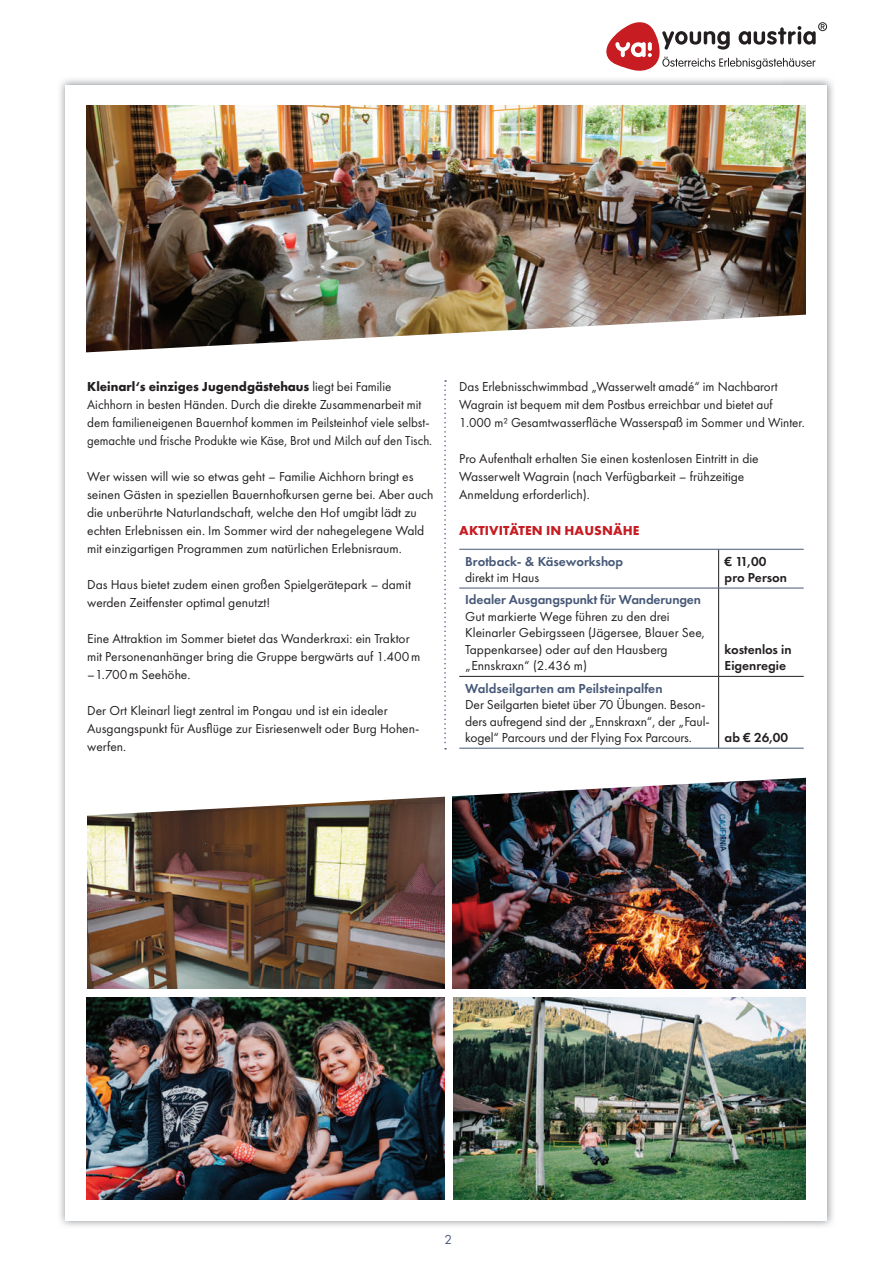
<style>
.page{position:relative;width:893px;height:1263px;background:#fff}
.page>*{position:absolute;margin:0;border:0;box-sizing:border-box;transform-origin:0 0}
.t1{font:13.5px/18px "Futura PT";color:#231f20}
.t2{font:600 13.5px "Futura PT";color:#465877}
.t3{font:600 13.5px/16.5px "Futura PT";color:#231f20}
.t4{font:700 13.5px "Futura PT";letter-spacing:.01em;color:#c61c22}
.t5{font:13.5px "Futura PT";color:#465877}
.s1{font-weight:700}
</style>
<div class="page">
<img style="left:60px;top:79px;width:774px;height:1147px">
<div style="left:66px;top:85px;width:761px;height:1135px;background:#fff"></div>
<svg style="left:606px;top:22px;width:221px;height:49px"></svg>
<img style="left:87px;top:816px;width:357px;height:173px">
<img style="left:453px;top:816px;width:353px;height:173px">
<img style="left:86px;top:106px;width:720px;height:208px">
<svg style="left:87px;top:695px;width:719px;height:121px"></svg>
<svg style="left:86px;top:314px;width:720px;height:68px"></svg>
<svg style="left:444px;top:380px;width:2px;height:369px"></svg>
<hr style="left:718px;top:549px;width:1px;height:39px;background:#231f20">
<hr style="left:718px;top:588px;width:1px;height:88px;background:#231f20">
<hr style="left:459px;top:676px;width:260px;height:1px;background:#231f20">
<hr style="left:719px;top:676px;width:85px;height:1px;background:#231f20">
<hr style="left:718px;top:676px;width:1px;height:72px;background:#231f20">
<hr style="left:459px;top:549px;width:260px;height:1px;background:#465877">
<hr style="left:719px;top:549px;width:85px;height:1px;background:#465877">
<hr style="left:459px;top:588px;width:260px;height:1px;background:#465877">
<hr style="left:719px;top:588px;width:85px;height:1px;background:#465877">
<hr style="left:459px;top:748px;width:260px;height:1px;background:#465877">
<hr style="left:719px;top:748px;width:85px;height:1px;background:#465877">
<img style="left:454px;top:997px;width:352px;height:202px">
<img style="left:86px;top:997px;width:358px;height:202px">
<p class="t1" style="left:87px;top:377px;width:346px"><span class="s1">Kleinarl‘s einziges Jugendgästehaus</span> liegt bei Familie Aichhorn in besten Händen. Durch die direkte Zusammenarbeit mit dem familieneigenen Bauernhof kommen im Peilsteinhof viele selbst&shy;gemachte und frische Produkte wie Käse, Brot und Milch auf den Tisch.</p>
<p class="t1" style="left:87px;top:467px;width:348px">Wer wissen will wie so etwas geht – Familie Aichhorn bringt es seinen Gästen in speziellen Bauernhofkursen gerne bei. Aber auch die unberührte Naturlandschaft, welche den Hof umgibt lädt zu echten Erlebnissen ein. Im Sommer wird der nahegelegene Wald mit einzigartigen Programmen zum natürlichen Erlebnisraum.</p>
<p class="t1" style="left:87px;top:575px;width:325px">Das Haus bietet zudem einen großen Spielgerätepark – damit werden Zeitfenster optimal genutzt!</p>
<p class="t1" style="left:87px;top:629px;width:335px">Eine Attraktion im Sommer bietet das Wanderkraxi: ein Traktor mit Personenanhänger bring die Gruppe bergwärts auf 1.400 m –1.700 m Seehöhe.</p>
<p class="t1" style="left:87px;top:701px;width:334px">Der Ort Kleinarl liegt zentral im Pongau und ist ein idealer<br>Ausgangspunkt für Ausflüge zur Eisriesenwelt oder Burg Hohen&shy;werfen.</p>
<p class="t1" style="left:459px;top:377px;width:347px">Das Erlebnisschwimmbad „Wasserwelt amadé“ im Nachbarort<br>Wagrain ist bequem mit dem Postbus erreichbar und bietet auf<br>1.000 m² Gesamtwasserfläche Wasserspaß im Sommer und Winter.</p>
<p class="t1" style="left:459px;top:449px;width:301px">Pro Aufenthalt erhalten Sie einen kostenlosen Eintritt in die<br>Wasserwelt Wagrain (nach Verfügbarkeit – frühzeitige<br>Anmeldung erforderlich).</p>
<p class="t4" style="left:459px;top:521px;width:182px">AKTIVITÄTEN IN HAUSNÄHE</p>
<p class="t2" style="left:465px;top:553px;width:160px">Brotback- &amp; Käseworkshop</p>
<p class="t1" style="left:465px;top:568px;width:75px">direkt im Haus</p>
<p class="t3" style="left:725px;top:553px;width:64px">€ 11,00 pro Person</p>
<p class="t2" style="left:465px;top:591px;width:237px">Idealer Ausgangspunkt für Wanderungen</p>
<p class="t1" style="left:465px;top:608px;width:241px;line-height:16.5px">Gut markierte Wege führen zu den drei Kleinarler Gebirgsseen (Jägersee, Blauer See, Tappenkarsee) oder auf den Hausberg „Ennskraxn“ (2.436 m)</p>
<p class="t2" style="left:465px;top:680px;width:199px">Waldseilgarten am Peilsteinpalfen</p>
<p class="t1" style="left:465px;top:696px;width:246px;line-height:16.5px">Der Seilgarten bietet über 70 Übungen. Beson&shy;ders aufregend sind der „Ennskraxn“, der „Faul&shy;kogel“ Parcours und der Flying Fox Parcours.</p>
<p class="t3" style="left:725px;top:641px;width:68px">kostenlos in<br>Eigenregie</p>
<p class="t3" style="left:725px;top:729px;width:65px">ab € 26,00</p>
<p class="t5" style="left:444px;top:1231px;width:9px">2</p>
</div>
